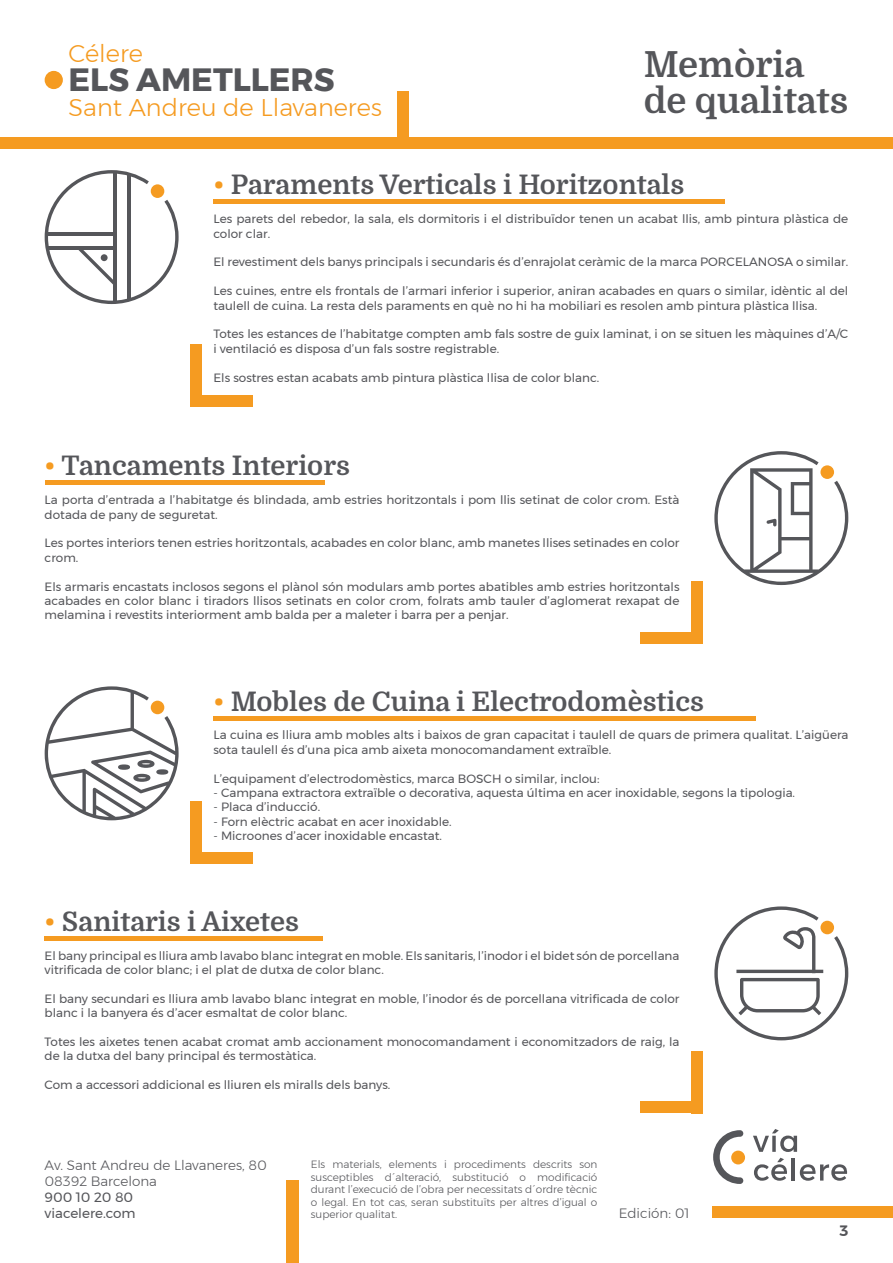
<style>
.page{position:relative;width:893px;height:1263px;background:#fff}
.page>*{position:absolute;margin:0;border:0;box-sizing:border-box;transform-origin:0 0}
.t1{font:700 36px/36px "Domine";color:#55565a}
.t2{font:700 32.1px "Montserrat";color:#55565a}
.t3{font:700 27px "Domine";color:#55565a}
.t4{font:300 24.15px "Montserrat";color:#f59b21}
.t5{font:600 15px "Montserrat";color:#55565a}
.t6{font:300 13.5px/16.2px "Montserrat";color:#55565a}
.t7{font:13.5px/16.2px "Montserrat";color:#55565a}
.t8{font:12px/14.4px "Montserrat";color:#55565a}
.t9{font:300 10.5px/12.6px "Montserrat";color:#55565a;text-align:justify}
.s1{color:#f59b21}
</style>
<div class="page">
<svg style="left:753px;top:1129px;width:44px;height:23px"></svg>
<svg style="left:754px;top:1158px;width:33px;height:23px"></svg>
<hr style="left:792px;top:1158px;width:3px;height:22px;background:#55565a">
<svg style="left:800px;top:1164px;width:47px;height:17px"></svg>
<div style="left:731px;top:1150px;width:14px;height:14px;background:#f59b21;border-radius:50%"></div>
<svg style="left:713px;top:1130px;width:30px;height:54px"></svg>
<div style="left:0;top:137px;width:893px;height:12px;background:#f59b21"></div>
<div style="left:712px;top:1206px;width:181px;height:12px;background:#f59b21"></div>
<div style="left:397px;top:92px;width:12px;height:46px;background:#f59b21"></div>
<div style="left:45px;top:71px;width:18px;height:18px;background:#f59b21;border-radius:50%"></div>
<div style="left:287px;top:1181px;width:12px;height:82px;background:#f59b21"></div>
<svg style="left:44px;top:170px;width:135px;height:134px"></svg>
<div style="left:101px;top:254px;width:7px;height:7px;background:#55565a;border-radius:50%"></div>
<hr style="left:213px;top:200px;width:512px;height:4px;background:#f59b21">
<hr style="left:213px;top:716px;width:543px;height:4px;background:#f59b21">
<div style="left:190px;top:344px;width:12px;height:62px;background:#f59b21"></div>
<div style="left:190px;top:395px;width:62px;height:11px;background:#f59b21"></div>
<div style="left:190px;top:802px;width:12px;height:62px;background:#f59b21"></div>
<div style="left:190px;top:852px;width:62px;height:12px;background:#f59b21"></div>
<hr style="left:45px;top:481px;width:279px;height:4px;background:#f59b21">
<svg style="left:714px;top:451px;width:134px;height:134px"></svg>
<div style="left:640px;top:632px;width:62px;height:12px;background:#f59b21"></div>
<div style="left:691px;top:582px;width:11px;height:62px;background:#f59b21"></div>
<svg style="left:45px;top:686px;width:134px;height:134px"></svg>
<div style="left:156px;top:769px;width:12px;height:6px;background:#55565a;border-radius:50%"></div>
<div style="left:118px;top:764px;width:12px;height:6px;background:#55565a;border-radius:50%"></div>
<hr style="left:45px;top:936px;width:278px;height:4px;background:#f59b21">
<div style="left:640px;top:1101px;width:62px;height:12px;background:#f59b21"></div>
<div style="left:691px;top:1051px;width:11px;height:62px;background:#f59b21"></div>
<svg style="left:714px;top:906px;width:134px;height:134px"></svg>
<h3 class="t4" style="left:69px;top:36px;width:76px">Célere</h3>
<h2 class="t2" style="left:69px;top:54px;width:268px">ELS AMETLLERS</h2>
<h3 class="t4" style="left:69px;top:89px;width:315px">Sant Andreu de Llavaneres</h3>
<h1 class="t1" style="left:644px;top:47px;width:206px">Memòria de qualitats</h1>
<h3 class="t3" style="left:213px;top:170px;width:472px"><span class="s1">•</span> Paraments Verticals i Horitzontals</h3>
<p class="t8" style="left:213px;top:212px;width:636px">Les parets del rebedor, la sala, els dormitoris i el distribuïdor tenen un acabat llis, amb pintura plàstica de color clar.</p>
<p class="t8" style="left:213px;top:255px;width:636px">El revestiment dels banys principals i secundaris és d’enrajolat ceràmic de la marca PORCELANOSA o similar.</p>
<p class="t8" style="left:213px;top:284px;width:636px">Les cuines, entre els frontals de l’armari inferior i superior, aniran acabades en quars o similar, idèntic al del taulell de cuina. La resta dels paraments en què no hi ha mobiliari es resolen amb pintura plàstica llisa.</p>
<p class="t8" style="left:213px;top:327px;width:636px">Totes les estances de l’habitatge compten amb fals sostre de guix laminat, i on se situen les màquines d’A/C i ventilació es disposa d’un fals sostre registrable.</p>
<p class="t8" style="left:213px;top:370px;width:387px">Els sostres estan acabats amb pintura plàstica llisa de color blanc.</p>
<h3 class="t3" style="left:45px;top:451px;width:307px"><span class="s1">•</span> Tancaments Interiors</h3>
<p class="t8" style="left:45px;top:493px;width:636px">La porta d’entrada a l’habitatge és blindada, amb estries horitzontals i pom llis setinat de color crom. Està dotada de pany de seguretat.</p>
<p class="t8" style="left:45px;top:536px;width:636px">Les portes interiors tenen estries horitzontals, acabades en color blanc, amb manetes llises setinades en color crom.</p>
<p class="t8" style="left:45px;top:579px;width:636px;text-align:justify">Els armaris encastats inclosos segons el plànol són modulars amb portes abatibles amb estries horitzontals acabades en color blanc i tiradors llisos setinats en color crom, folrats amb tauler d’aglomerat rexapat de melamina i revestits interiorment amb balda per a maleter i barra per a penjar.</p>
<h3 class="t3" style="left:213px;top:686px;width:492px"><span class="s1">•</span> Mobles de Cuina i Electrodomèstics</h3>
<p class="t8" style="left:213px;top:728px;width:636px">La cuina es lliura amb mobles alts i baixos de gran capacitat i taulell de quars de primera qualitat. L’aigüera sota taulell és d’una pica amb aixeta monocomandament extraïble.</p>
<p class="t8" style="left:213px;top:771px;width:388px">L’equipament d’electrodomèstics, marca BOSCH o similar, inclou:</p>
<p class="t8" style="left:213px;top:785px;width:583px">- Campana extractora extraïble o decorativa, aquesta última en acer inoxidable, segons la tipologia.</p>
<p class="t8" style="left:213px;top:800px;width:108px">- Placa d’inducció.</p>
<p class="t8" style="left:213px;top:814px;width:240px">- Forn elèctric acabat en acer inoxidable.</p>
<p class="t8" style="left:213px;top:829px;width:230px">- Microones d’acer inoxidable encastat.</p>
<h3 class="t3" style="left:45px;top:906px;width:256px"><span class="s1">•</span> Sanitaris i Aixetes</h3>
<p class="t8" style="left:45px;top:948px;width:636px">El bany principal es lliura amb lavabo blanc integrat en moble. Els sanitaris, l’inodor i el bidet són de porcellana vitrificada de color blanc; i el plat de dutxa de color blanc.</p>
<p class="t8" style="left:45px;top:991px;width:636px">El bany secundari es lliura amb lavabo blanc integrat en moble, l’inodor és de porcellana vitrificada de color blanc i la banyera és d’acer esmaltat de color blanc.</p>
<p class="t8" style="left:45px;top:1034px;width:636px">Totes les aixetes tenen acabat cromat amb accionament monocomandament i economitzadors de raig, la de la dutxa del bany principal és termostàtica.</p>
<p class="t8" style="left:45px;top:1077px;width:347px">Com a accessori addicional es lliuren els miralls dels banys.</p>
<p class="t6" style="left:45px;top:1156px;width:224px">Av. Sant Andreu de Llavaneres, 80<br>08392 Barcelona</p>
<p class="t7" style="left:45px;top:1189px;width:93px">900 10 20 80 viacelere.com</p>
<p class="t9" style="left:311px;top:1158px;width:288px">Els materials, elements i procediments descrits son susceptibles d´alteració, substitució o modificació durant l’execució de l’obra per necessitats d´ordre tècnic o legal. En tot cas, seran substituïts per altres d’igual o superior qualitat.</p>
<p class="t6" style="left:619px;top:1205px;width:72px">Edición: 01</p>
<p class="t5" style="left:839px;top:1219px;width:10px">3</p>
</div>
